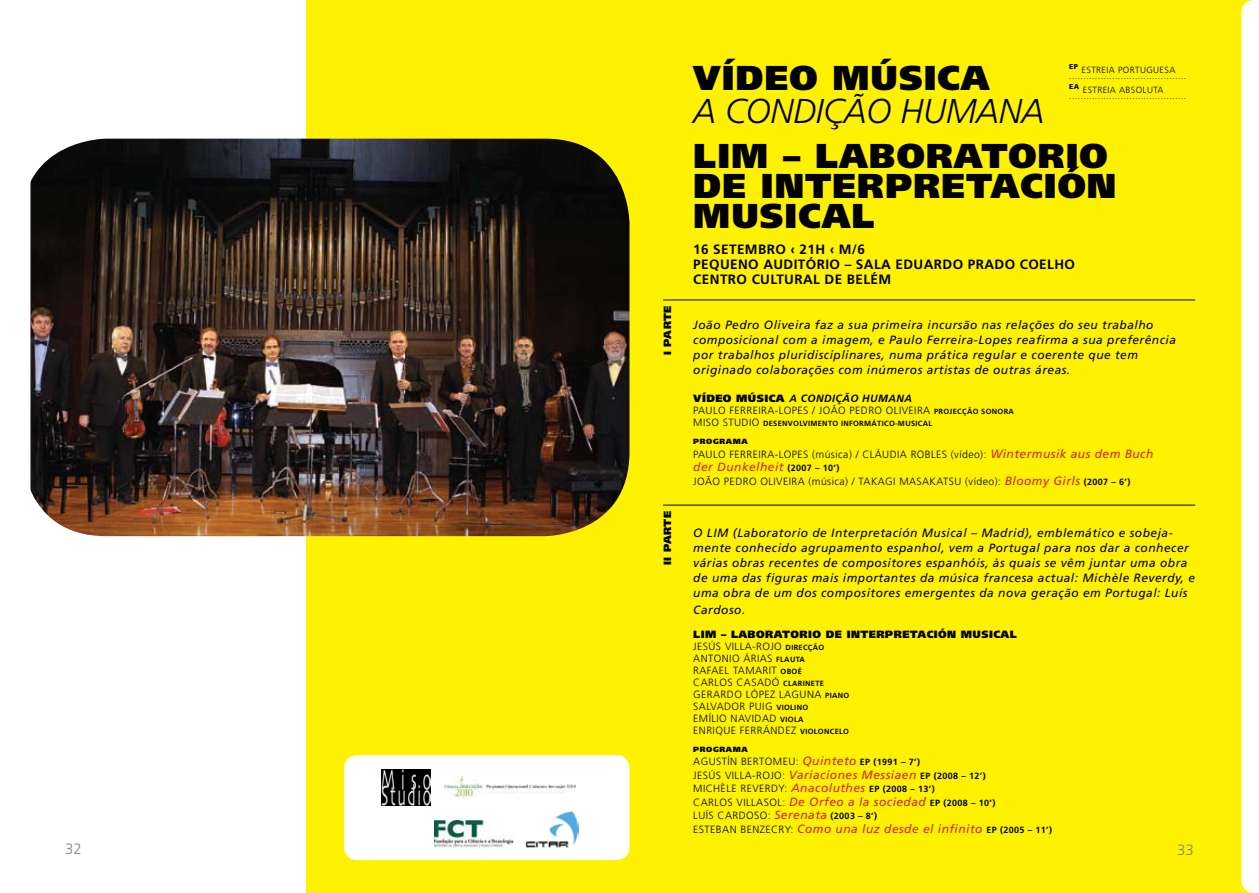
<style>
.page{position:relative;width:1259px;height:893px;background:#fff}
.page>*{position:absolute;margin:0;border:0;box-sizing:border-box;transform-origin:0 0}
.t1{font:900 34.5px/30px "Frutiger";letter-spacing:.03em;color:#000}
.t2{font:italic 300 34.5px "Frutiger";letter-spacing:-.01em;color:#000}
.t3{font:300 15px "Frutiger";color:#808285}
.t4{font:700 13.5px/15px "Frutiger";letter-spacing:.03em;color:#000}
.t5{font:italic 12px/15px "Frutiger";letter-spacing:.04em;color:#000}
.t6{font:italic 12px "Frutiger";letter-spacing:.04em;color:#d2232a}
.t7{font:300 10.5px/12px "Frutiger";letter-spacing:.04em;color:#000}
.t8{font:900 10.5px/12px "Frutiger";letter-spacing:.04em;color:#000}
.t9{font:300 9px/13.5px "Frutiger";letter-spacing:.04em;color:#000}
.t10{font:700 7.5px "Frutiger";letter-spacing:.04em;color:#000}
.t11{font:900 7.5px "Frutiger";letter-spacing:.08em;color:#000}
.s1{font-weight:900}
.s2{font-weight:700;font-style:italic}
.s3{font-weight:700;font-size:7.5px}
.s4{font-weight:400;font-style:italic;font-size:12px;color:#d2232a}
.s5{font-weight:700;font-style:normal;font-size:9px;color:#000}
.s6{font-weight:700;font-size:9px}
.s7{font-weight:300}
.s8{font-weight:300;font-style:normal;font-size:10.5px;color:#000}
</style>
<div class="page">
<div style="left:306px;top:0;width:953px;height:893px;background:#fff200"></div>
<svg style="left:1241px;top:0;width:18px;height:893px;background:#fffef1"></svg>
<hr style="left:663px;top:505px;width:532px;height:1px;background:#000">
<hr style="left:663px;top:300px;width:532px;height:1px;background:#000">
<img style="left:30px;top:139px;width:599px;height:397px">
<div style="left:344px;top:755px;width:285px;height:105px;background:#fff;border-radius:13px"></div>
<img style="left:381px;top:769px;width:50px;height:37px">
<img style="left:445px;top:776px;width:131px;height:23px">
<img style="left:525px;top:811px;width:54px;height:37px">
<img style="left:434px;top:821px;width:80px;height:27px">
<p class="t8" style="left:661px;top:355px;width:51px;rotate:-90deg">I PARTE</p>
<p class="t8" style="left:661px;top:565px;width:56px;rotate:-90deg">II PARTE</p>
<h1 class="t1" style="left:693px;top:63px;width:25px">VÍD</h1>
<h1 class="t1" style="left:765px;top:63px;width:226px">EO MÚSICA</h1>
<h1 class="t2" style="left:693px;top:91px;width:353px">A CONDIÇÃO HUMANA</h1>
<h1 class="t1" style="left:693px;top:141px;width:421px">LIM – LABORATORIO<br>DE INTERPRETACIÓN<br>MUSICAL</h1>
<p class="t4" style="left:693px;top:241px;width:46px">16 SETEM</p>
<p class="t9" style="left:1069px;top:63px;width:108px"><sup>EP</sup> ESTREIA PORTUGUESA</p>
<p class="t9" style="left:1069px;top:69px;width:118px">.........................................<br><sup>EA</sup> ESTREIA ABSOLUTA</p>
<p class="t9" style="left:1069px;top:89px;width:118px">.........................................</p>
<p class="t4" style="left:693px;top:241px;width:372px;text-indent:65px">BRO ‹ 21H ‹ M/6<br>PEQUENO AUDITÓRIO – SALA EDUARDO PRADO COELHO<br>CE NTRO CULTURAL</p>
<p class="t4" style="left:824px;top:271px;width:66px">DE BELÉM</p>
<p class="t5" style="left:693px;top:317px;width:484px">João Pedro Oliveira faz a sua primeira incursão nas relações do seu trabalho composicional com a imagem, e Paulo Ferreira-Lopes reafirma a sua preferência por trabalhos pluridisciplinares, numa prática regular e coerente que tem originado colaborações com inúmeros artistas de outras áreas.</p>
<p class="t8" style="left:693px;top:392px;width:9px">VÍD</p>
<p class="t7" style="left:693px;top:392px;width:317px;text-indent:22px"><span class="s1">EO MÚSICA</span> <span class="s2">A CONDIÇÃO HUMANA<br></span>PAULO FERREIRA-LOPES / JOÃO PEDRO OLIVEIRA <span class="s3">PROJECÇÃO SONORA<br></span>MISO STUDIO <span class="s3">DESE</span></p>
<p class="t10" style="left:782px;top:419px;width:23px">NVOLVIME</p>
<p class="t10" style="left:822px;top:419px;width:94px">NTO INFORMÁTICO-M USICAL</p>
<p class="t11" style="left:693px;top:437px;width:56px">PROGRAMA</p>
<p class="t7" style="left:693px;top:448px;width:462px">PAULO FERREIRA-LOPES (música) / CLÁUDIA ROBLES (vídeo): <span class="s4">Wintermusik aus dem Buch</span></p>
<p class="t6" style="left:693px;top:460px;width:148px">der Dunkelheit <span class="s5">(2007 – 10’)</span></p>
<p class="t7" style="left:693px;top:475px;width:439px">JOÃO PEDRO OLIVEIRA (música) / TAKAGI MASAKATSU (vídeo): <span class="s4">Bloomy Girls</span> <span class="s6">(2007 – 6’)</span></p>
<p class="t5" style="left:693px;top:525px;width:503px">O LIM (Laboratorio de Interpretación Musical – Madrid), emblemático e sobeja&shy;mente conhecido agrupamento espanhol, vem a Portugal para nos dar a conhecer várias obras recentes de compositores espanhóis, às quais se vêm juntar uma obra de uma das figuras mais importantes da música francesa actual: Michèle Reverdy, e uma obra de um dos compositores emergentes da nova geração em Portugal: Luís</p>
<p class="t5" style="left:693px;top:602px;width:54px">Cardoso.</p>
<p class="t8" style="left:693px;top:628px;width:325px">LIM – LABORATORIO DE INTERPRETACIÓN MUSICAL<br><span class="s7">JESÚS VILLA-ROJO</span> <span class="s3">DIREC</span></p>
<p class="t10" style="left:808px;top:643px;width:18px">ÇÃO</p>
<p class="t7" style="left:693px;top:652px;width:89px">ANTONIO ÁRIAS <span class="s3">FLA</span></p>
<p class="t10" style="left:790px;top:655px;width:15px">UTA</p>
<p class="t7" style="left:693px;top:664px;width:110px">RAFAEL TAMARIT <span class="s3">OBOÉ<br></span>CARLOS CASADÓ <span class="s3">CLARI</span></p>
<p class="t10" style="left:805px;top:679px;width:19px">NETE</p>
<p class="t7" style="left:693px;top:688px;width:158px">GERARDO LÓPEZ LAGUNA <span class="s3">PIANO<br></span>SALVADOR PUIG <span class="s3">VIOLINO<br></span>EMÍLIO NAVIDAD <span class="s3">VIOLA<br></span>ENRIQUE FERRÁNDEZ <span class="s3">VIOLONCELO</span></p>
<p class="t11" style="left:693px;top:744px;width:56px">PROGRAMA</p>
<p class="t7" style="left:693px;top:755px;width:228px">AGUSTÍN BERTOMEU: <span class="s4">Quinteto</span> <span class="s6">EP (1991 – 7’)</span></p>
<p class="t6" style="left:693px;top:767px;width:294px"><span class="s8">JESÚS VILLA-ROJO:</span> Variaciones Messiaen <span class="s5">EP (2008 – 12’)</span></p>
<p class="t7" style="left:693px;top:782px;width:243px">MICHÈLE REVERDY: <span class="s4">Anacoluthes</span> <span class="s6">EP (2008 – 13’)</span></p>
<p class="t6" style="left:693px;top:794px;width:303px"><span class="s8">CARLOS VILLASOL:</span> De Orfeo a la sociedad <span class="s5">EP (2008 – 10’)</span></p>
<p class="t7" style="left:693px;top:809px;width:185px">LUÍS CARDOSO: <span class="s4">Serenata</span> <span class="s6">(2003 – 8’)</span></p>
<p class="t6" style="left:693px;top:821px;width:360px"><span class="s8">ESTEBAN BENZECRY:</span> Como una luz desde el infinito <span class="s5">EP (2005 – 11’)</span></p>
<p class="t3" style="left:65px;top:841px;width:18px">32</p>
<p class="t3" style="left:1177px;top:841px;width:18px">33</p>
</div>
